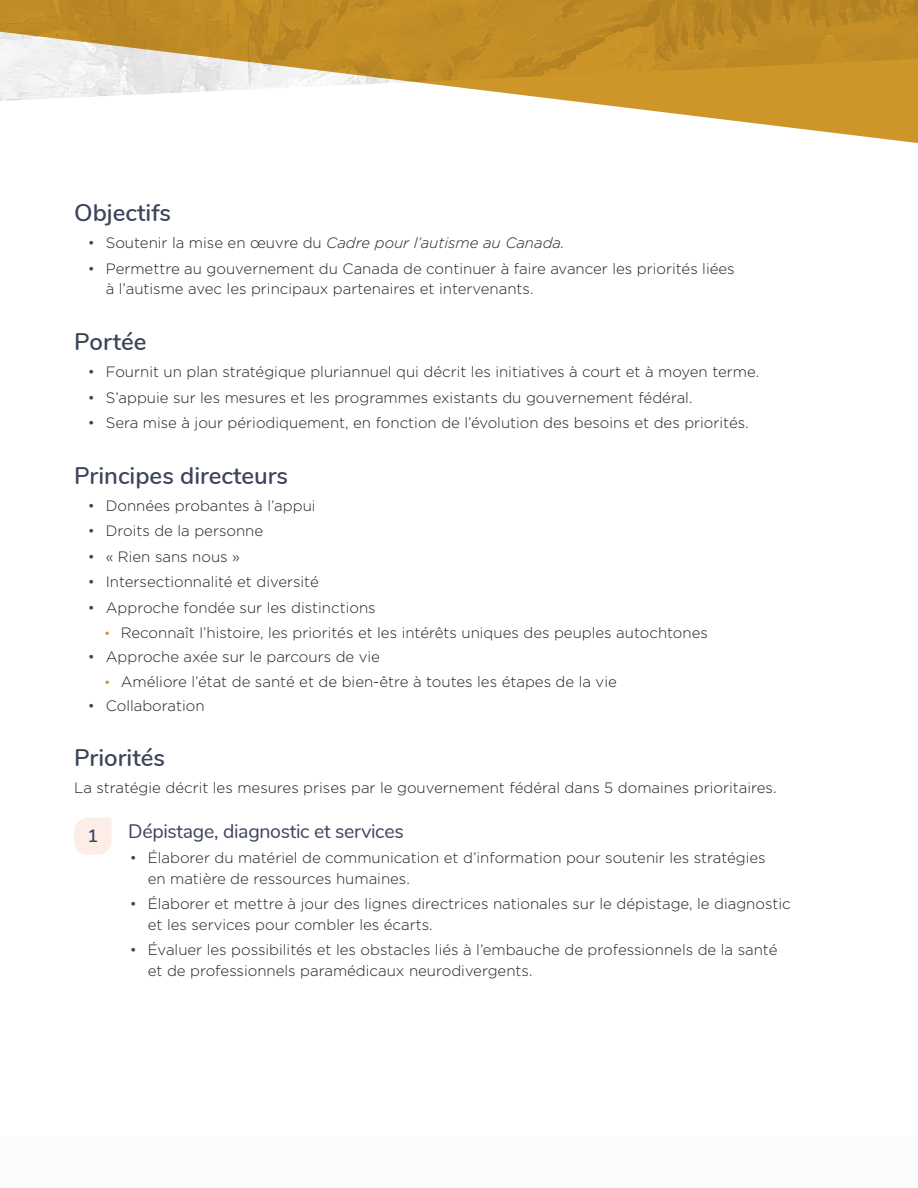
<style>
.page{position:relative;width:918px;height:1188px;background:#fff}
.page>*{position:absolute;margin:0;border:0;box-sizing:border-box;transform-origin:0 0}
.HD_2{font:600 24px "Nunito";color:#3d445b}
.HD_3{font:19.5px "Nunito";letter-spacing:-.015em;color:#3d445b}
.HD_3-2{font:600 18px "Nunito";color:#3d445b}
.Body{font:300 15px/20.7px "Gotham";color:#231f20}
.t1{font:italic 300 15px "Gotham";color:#231f20}
.s1{font-style:normal;color:#3d445b}
.s2{font-style:normal}
.s3{color:#3d445b}
.s4{font-size:13.5px;color:#ce9629}
</style>
<div class="page">
<svg style="left:0;top:0;width:918px;height:143px"></svg>
<div style="left:0;top:1137px;width:918px;height:51px;background:#fafbfb"></div>
<svg style="left:74px;top:818px;width:38px;height:37px"></svg>
<p class="HD_2" style="left:74px;top:195px;width:98px">Objectifs</p>
<p class="t1" style="left:88px;top:233px;width:478px"><span class="s1">•</span> <span class="s2">Soutenir la mise en œuvre du</span> Cadre pour l’autisme au Canada.</p>
<p class="Body" style="left:106px;top:258px;width:631px;text-indent:-18px"><span class="s3">•</span> Permettre au gouvernement du Canada de continuer à faire avancer les priorités liées à l’autisme avec les principaux partenaires et intervenants.</p>
<p class="HD_2" style="left:74px;top:324px;width:74px">Portée</p>
<p class="Body" style="left:88px;top:361px;width:673px"><span class="s3">•</span> Fournit un plan stratégique pluriannuel qui décrit les initiatives à court et à moyen terme.</p>
<p class="Body" style="left:88px;top:387px;width:606px"><span class="s3">•</span> S’appuie sur les mesures et les programmes existants du gouvernement fédéral.</p>
<p class="Body" style="left:88px;top:412px;width:662px"><span class="s3">•</span> Sera mise à jour périodiquement, en fonction de l’évolution des besoins et des priorités.</p>
<p class="HD_2" style="left:74px;top:458px;width:215px">Principes directeurs</p>
<p class="Body" style="left:88px;top:495px;width:229px"><span class="s3">•</span> Données probantes à l’appui</p>
<p class="Body" style="left:88px;top:520px;width:177px"><span class="s3">•</span> Droits de la personne</p>
<p class="Body" style="left:88px;top:546px;width:154px"><span class="s3">•</span> « Rien sans nous »</p>
<p class="Body" style="left:88px;top:571px;width:233px"><span class="s3">•</span> Intersectionnalité et diversité</p>
<p class="Body" style="left:88px;top:597px;width:289px"><span class="s3">•</span> Approche fondée sur les distinctions</p>
<p class="Body" style="left:104px;top:622px;width:605px"><span class="s4">•</span> Reconnaît l’histoire, les priorités et les intérêts uniques des peuples autochtones</p>
<p class="Body" style="left:88px;top:646px;width:294px"><span class="s3">•</span> Approche axée sur le parcours de vie</p>
<p class="Body" style="left:104px;top:671px;width:514px"><span class="s4">•</span> Améliore l’état de santé et de bien-être à toutes les étapes de la vie</p>
<p class="Body" style="left:88px;top:694px;width:118px"><span class="s3">•</span> Collaboration</p>
<p class="HD_2" style="left:74px;top:740px;width:92px">Priorités</p>
<p class="Body" style="left:74px;top:777px;width:704px">La stratégie décrit les mesures prises par le gouvernement fédéral dans 5 domaines prioritaires.</p>
<p class="HD_3" style="left:128px;top:817px;width:277px">Dépistage, diagnostic et services</p>
<p class="Body" style="left:148px;top:847px;width:620px;text-indent:-18px"><span class="s3">•</span> Élaborer du matériel de communication et d’information pour soutenir les stratégies en matière de ressources humaines.</p>
<p class="Body" style="left:148px;top:893px;width:644px;text-indent:-18px"><span class="s3">•</span> Élaborer et mettre à jour des lignes directrices nationales sur le dépistage, le diagnostic et les services pour combler les écarts.</p>
<p class="Body" style="left:148px;top:939px;width:631px;text-indent:-18px"><span class="s3">•</span> Évaluer les possibilités et les obstacles liés à l’embauche de professionnels de la santé et de professionnels paramédicaux neurodivergents.</p>
<p class="HD_3-2" style="left:88px;top:823px;width:12px">1</p>
</div>
